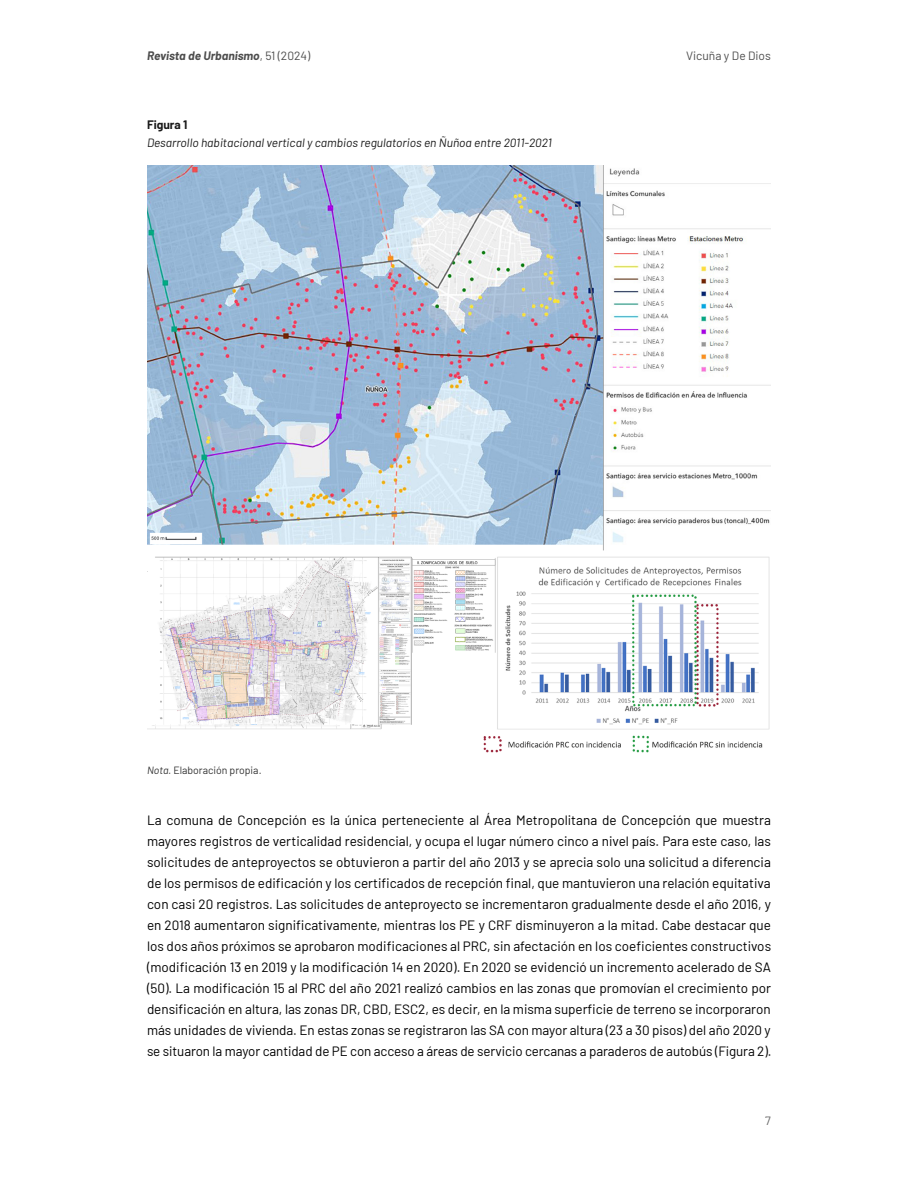
<style>
.page{position:relative;width:918px;height:1188px;background:#fff}
.page>*{position:absolute;margin:0;border:0;box-sizing:border-box;transform-origin:0 0}
.t1{font:13.5px/21px "Barlow";letter-spacing:-.01em;color:#000;text-align:justify}
.t2{font:italic 12px "Barlow";color:#1a1a1a}
.t3{font:italic 700 12px "Barlow";color:#4d4d4d}
.t4{font:12px "Barlow";color:#4d4d4d}
.t5{font:700 12px "Barlow";color:#1a1a1a}
.t6{font:12px "Barlow";color:#666}
.t7{font:10.5px "Barlow";color:#333}
.s1{font-weight:400;font-style:normal}
.s2{font-style:italic}
</style>
<div class="page">
<img style="left:147px;top:165px;width:624px;height:588px">
<p class="t3" style="left:147px;top:47px;width:165px">Revista de Urbanismo<span class="s1">, 51 (2024)</span></p>
<p class="t5" style="left:147px;top:116px;width:42px">Figura 1</p>
<p class="t2" style="left:147px;top:134px;width:406px">Desarrollo habitacional vertical y cambios regulatorios en Ñuñoa entre 2011-2021</p>
<p class="t4" style="left:686px;top:47px;width:86px">Vicuña y De Dios</p>
<p class="t7" style="left:147px;top:763px;width:116px"><span class="s2">Nota.</span> Elaboración propia.</p>
<p class="t1" style="left:147px;top:809px;width:626px">La comuna de Concepción es la única perteneciente al Área Metropolitana de Concepción que muestra mayores registros de verticalidad residencial, y ocupa el lugar número cinco a nivel país. Para este caso, las solicitudes de anteproyectos se obtuvieron a partir del año 2013 y se aprecia solo una solicitud a diferencia de los permisos de edificación y los certificados de recepción final, que mantuvieron una relación equitativa con casi 20 registros. Las solicitudes de anteproyecto se incrementaron gradualmente desde el año 2016, y en 2018 aumentaron significativamente, mientras los PE y CRF disminuyeron a la mitad. Cabe destacar que los dos años próximos se aprobaron modificaciones al PRC, sin afectación en los coeficientes constructivos (modificación 13 en 2019 y la modificación 14 en 2020). En 2020 se evidenció un incremento acelerado de SA (50). La modificación 15 al PRC del año 2021 realizó cambios en las zonas que promovían el crecimiento por densificación en altura, las zonas DR, CBD, ESC2, es decir, en la misma superficie de terreno se incorporaron más unidades de vivienda. En estas zonas se registraron las SA con mayor altura (23 a 30 pisos) del año 2020 y se situaron la mayor cantidad de PE con acceso a áreas de servicio cercanas a paraderos de autobús (Figura 2).</p>
<p class="t6" style="left:765px;top:1112px;width:7px">7</p>
</div>
